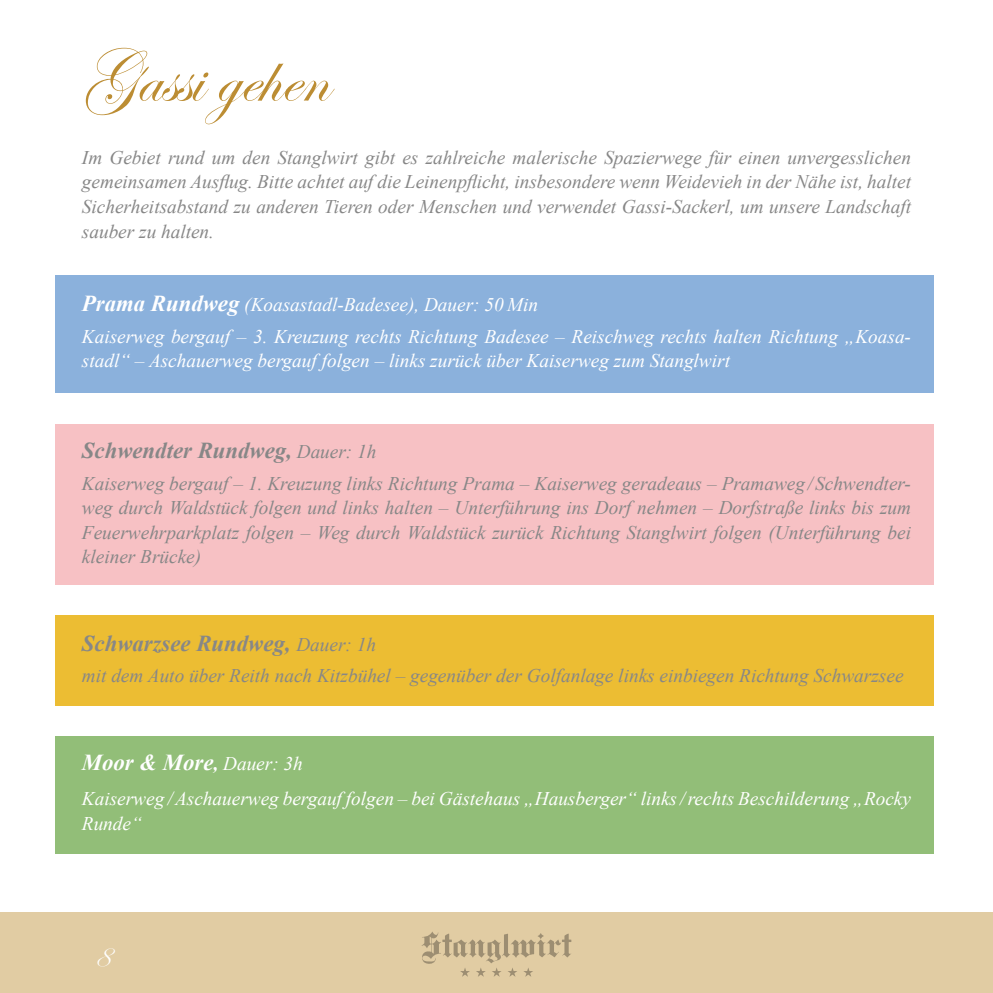
<style>
.page{position:relative;width:993px;height:993px;background:#fff}
.page>*{position:absolute;margin:0;border:0;box-sizing:border-box;transform-origin:0 0}
.t1{font:73.5px "Edwardian Script ITC";color:#bc8d33}
.t2{font:33.25px "Edwardian Script ITC";color:#fff}
.t3{font:italic 700 22.75px "Times New Roman";color:#878787}
.t4{font:italic 700 22.75px "Times New Roman";color:#fff}
.t5{font:italic 19.25px/24.5px "Times New Roman";color:#878787;text-align:justify}
.t6{font:italic 19.25px/31.5px "Times New Roman";color:#fff}
.s1{font-weight:700;font-size:22.75px}
.s2{font-weight:400;font-size:19.25px}
.s3{font-size:19.25px}
</style>
<div class="page">
<div style="left:0;top:912px;width:992px;height:80px;background:#e1cca3"></div>
<hr style="left:992px;top:912px;width:1px;height:80px;background:#bc8d33">
<svg style="left:421px;top:932px;width:150px;height:44px"></svg>
<div style="left:55px;top:275px;width:878px;height:118px;background:#8bb1dc"></div>
<div style="left:55px;top:614px;width:878px;height:91px;background:#ecbd33"></div>
<div style="left:55px;top:735px;width:878px;height:118px;background:#92be78"></div>
<div style="left:55px;top:424px;width:878px;height:160px;background:#f7c1c4"></div>
<h1 class="t1" style="left:82px;top:38px;width:247px">Gassi gehen</h1>
<p class="t5" style="left:82px;top:145px;width:830px">Im Gebiet rund um den Stanglwirt gibt es zahlreiche malerische Spazierwege für einen unvergesslichen gemeinsamen Ausflug. Bitte achtet auf die Leinenpflicht, insbesondere wenn Weidevieh in der Nähe ist, haltet Sicherheitsabstand zu anderen Tieren oder Menschen und verwendet Gassi-Sackerl, um unsere Landschaft sauber zu halten.</p>
<p class="t6" style="left:82px;top:288px;width:830px"><span class="s1">Prama Rundweg</span> (Koasastadl-Badesee), Dauer: 50 Min<br>Kaiserweg bergauf – 3. Kreuzung rechts Richtung Badesee – Reischweg rechts halten Richtung „Koasa-</p>
<p class="t6" style="left:82px;top:344px;width:649px">stadl“ – Aschauerweg bergauf folgen – links zurück über Kaiserweg zum Stanglwirt</p>
<p class="t3" style="left:82px;top:434px;width:296px">Schwendter Rundweg, <span class="s2">Dauer: 1h</span></p>
<p class="t5" style="left:82px;top:470px;width:830px">Kaiserweg bergauf – 1. Kreuzung links Richtung Prama – Kaiserweg geradeaus – Pramaweg/Schwendter&shy;weg durch Waldstück folgen und links halten – Unterführung ins Dorf nehmen – Dorfstraße links bis zum Feuerwehrparkplatz folgen – Weg durch Waldstück zurück Richtung Stanglwirt folgen (Unterführung bei kleiner Brücke)</p>
<p class="t3" style="left:82px;top:627px;width:295px">Schwarzsee Rundweg, <span class="s2">Dauer: 1h</span></p>
<p class="t5" style="left:82px;top:663px;width:822px">mit dem Auto über Reith nach Kitzbühel – gegenüber der Golfanlage links einbiegen Richtung Schwarzsee</p>
<p class="t4" style="left:82px;top:746px;width:222px">Moor &amp; More<span class="s3">,</span> <span class="s2">Dauer: 3h</span></p>
<p class="t6" style="left:82px;top:785px;width:830px;line-height:24.5px">Kaiserweg /Aschauerweg bergauf folgen – bei Gästehaus „Hausberger“ links / rechts Beschilderung „Rocky<br>Runde“</p>
<h2 class="t2" style="left:93px;top:937px;width:17px">8</h2>
</div>
